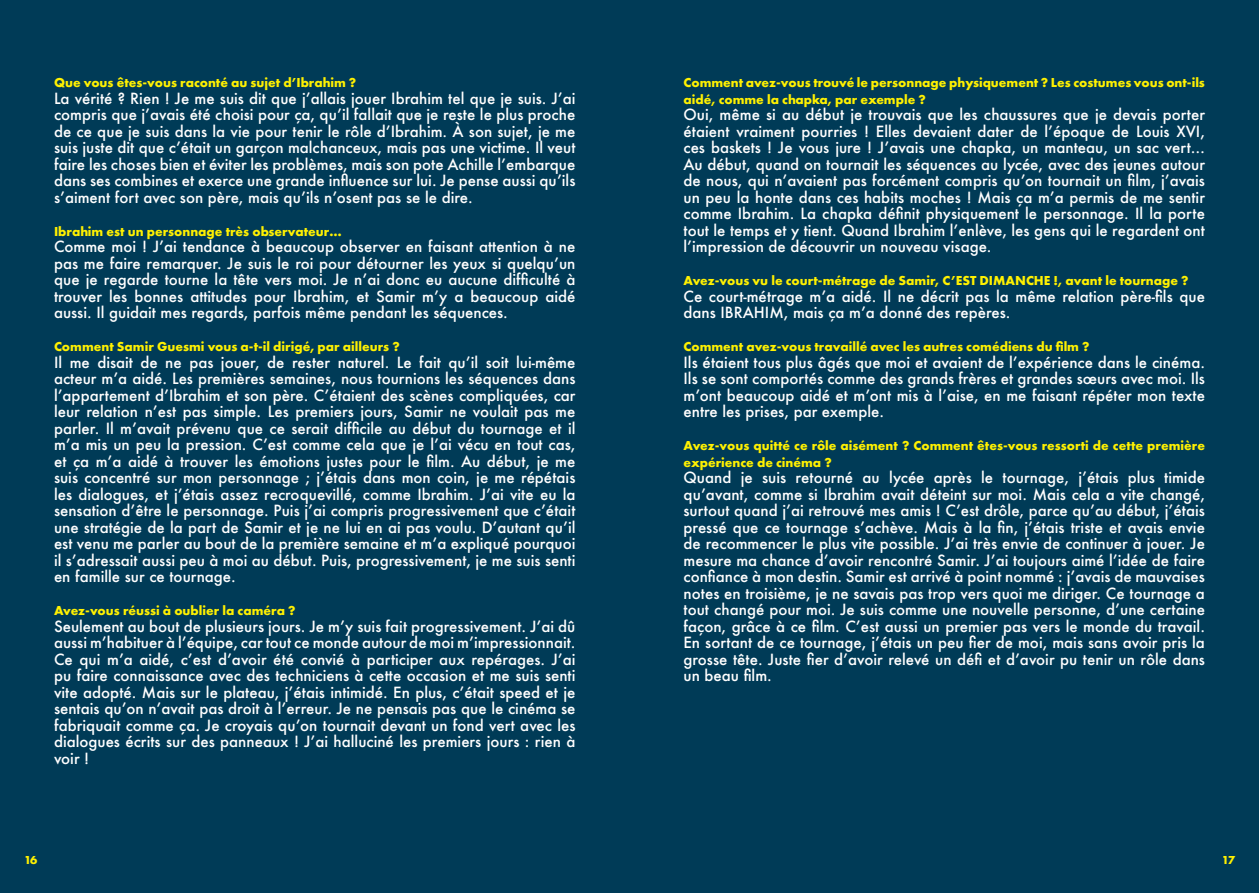
<style>
.page{position:relative;width:1259px;height:893px;background:#003b57}
.page>*{position:absolute;margin:0;border:0;box-sizing:border-box;transform-origin:0 0}
.t1{font:500 15px/16.5px "Futura";color:#fff;text-align:justify}
.t2{font:700 13.5px/16.5px "Futura PT";color:#fff101}
.t3{font:700 12px "Futura PT";color:#fff101}
</style>
<div class="page">
<p class="t2" style="left:54px;top:74px;width:304px">Que vous êtes-vous raconté au sujet d’Ibrahim ?</p>
<p class="t1" style="left:54px;top:89px;width:523px">La vérité ? Rien ! Je me suis dit que j’allais jouer Ibrahim tel que je suis. J’ai compris que j’avais été choisi pour ça, qu’il fallait que je reste le plus proche de ce que je suis dans la vie pour tenir le rôle d’Ibrahim. À son sujet, je me suis juste dit que c’était un garçon malchanceux, mais pas une victime. Il veut faire les choses bien et éviter les problèmes, mais son pote Achille l’embarque dans ses combines et exerce une grande influence sur lui. Je pense aussi qu’ils s’aiment fort avec son père, mais qu’ils n’osent pas se le dire.</p>
<p class="t2" style="left:54px;top:222px;width:289px">Ibrahim est un personnage très observateur…</p>
<p class="t1" style="left:54px;top:238px;width:523px">Comme moi ! J’ai tendance à beaucoup observer en faisant attention à ne pas me faire remarquer. Je suis le roi pour détourner les yeux si quelqu’un que je regarde tourne la tête vers moi. Je n’ai donc eu aucune difficulté à trouver les bonnes attitudes pour Ibrahim, et Samir m’y a beaucoup aidé aussi. Il guidait mes regards, parfois même pendant les séquences.</p>
<p class="t2" style="left:54px;top:338px;width:347px">Comment Samir Guesmi vous a-t-il dirigé, par ailleurs ?</p>
<p class="t1" style="left:54px;top:353px;width:523px">Il me disait de ne pas jouer, de rester naturel. Le fait qu’il soit lui-même acteur m’a aidé. Les premières semaines, nous tournions les séquences dans l’appartement d’Ibrahim et son père. C’étaient des scènes compliquées, car leur relation n’est pas simple. Les premiers jours, Samir ne voulait pas me parler. Il m’avait prévenu que ce serait difficile au début du tournage et il m’a mis un peu la pression. C’est comme cela que je l’ai vécu en tout cas, et ça m’a aidé à trouver les émotions justes pour le film. Au début, je me suis concentré sur mon personnage ; j’étais dans mon coin, je me répétais les dialogues, et j’étais assez recroquevillé, comme Ibrahim. J’ai vite eu la sensation d’être le personnage. Puis j’ai compris progressivement que c’était une stratégie de la part de Samir et je ne lui en ai pas voulu. D’autant qu’il est venu me parler au bout de la première semaine et m’a expliqué pourquoi il s’adressait aussi peu à moi au début. Puis, progressivement, je me suis senti en famille sur ce tournage.</p>
<p class="t2" style="left:54px;top:602px;width:243px">Avez-vous réussi à oublier la caméra ?</p>
<p class="t1" style="left:54px;top:617px;width:523px">Seulement au bout de plusieurs jours. Je m’y suis fait progressivement. J’ai dû aussi m’habituer à l’équipe, car tout ce monde autour de moi m’impressionnait.<br>Ce qui m’a aidé, c’est d’avoir été convié à participer aux repérages. J’ai pu faire connaissance avec des techniciens à cette occasion et me suis senti vite adopté. Mais sur le plateau, j’étais intimidé. En plus, c’était speed et je sentais qu’on n’avait pas droit à l’erreur. Je ne pensais pas que le cinéma se fabriquait comme ça. Je croyais qu’on tournait devant un fond vert avec les dialogues écrits sur des panneaux ! J’ai halluciné les premiers jours : rien à voir !</p>
<p class="t2" style="left:683px;top:74px;width:523px">Comment avez-vous trouvé le personnage physiquement ? Les costumes vous ont-ils aidé, comme la chapka, par exemple ?</p>
<p class="t1" style="left:683px;top:106px;width:523px">Oui, même si au début je trouvais que les chaussures que je devais porter étaient vraiment pourries ! Elles devaient dater de l’époque de Louis XVI, ces baskets ! Je vous jure ! J’avais une chapka, un manteau, un sac vert… Au début, quand on tournait les séquences au lycée, avec des jeunes autour de nous, qui n’avaient pas forcément compris qu’on tournait un film, j’avais un peu la honte dans ces habits moches ! Mais ça m’a permis de me sentir comme Ibrahim. La chapka définit physiquement le personnage. Il la porte tout le temps et y tient. Quand Ibrahim l’enlève, les gens qui le regardent ont l’impression de découvrir un nouveau visage.</p>
<p class="t2" style="left:683px;top:272px;width:506px">Avez-vous vu le court-métrage de Samir, C’EST DIMANCHE !, avant le tournage ?</p>
<p class="t1" style="left:683px;top:287px;width:523px">Ce court-métrage m’a aidé. Il ne décrit pas la même relation père-fils que dans IBRAHIM, mais ça m’a donné des repères.</p>
<p class="t2" style="left:683px;top:338px;width:407px">Comment avez-vous travaillé avec les autres comédiens du film ?</p>
<p class="t1" style="left:683px;top:353px;width:523px">Ils étaient tous plus âgés que moi et avaient de l’expérience dans le cinéma.<br>Ils se sont comportés comme des grands frères et grandes sœurs avec moi. Ils m’ont beaucoup aidé et m’ont mis à l’aise, en me faisant répéter mon texte entre les prises, par exemple.</p>
<p class="t2" style="left:683px;top:437px;width:523px">Avez-vous quitté ce rôle aisément ? Comment êtes-vous ressorti de cette première expérience de cinéma ?</p>
<p class="t1" style="left:683px;top:469px;width:523px">Quand je suis retourné au lycée après le tournage, j’étais plus timide qu’avant, comme si Ibrahim avait déteint sur moi. Mais cela a vite changé, surtout quand j’ai retrouvé mes amis ! C’est drôle, parce qu’au début, j’étais pressé que ce tournage s’achève. Mais à la fin, j’étais triste et avais envie de recommencer le plus vite possible. J’ai très envie de continuer à jouer. Je mesure ma chance d’avoir rencontré Samir. J’ai toujours aimé l’idée de faire confiance à mon destin. Samir est arrivé à point nommé : j’avais de mauvaises notes en troisième, je ne savais pas trop vers quoi me diriger. Ce tournage a tout changé pour moi. Je suis comme une nouvelle personne, d’une certaine façon, grâce à ce film. C’est aussi un premier pas vers le monde du travail.<br>En sortant de ce tournage, j’étais un peu fier de moi, mais sans avoir pris la grosse tête. Juste fier d’avoir relevé un défi et d’avoir pu tenir un rôle dans un beau film.</p>
<p class="t3" style="left:24px;top:852px;width:15px">16</p>
<p class="t3" style="left:1221px;top:852px;width:15px">17</p>
</div>
